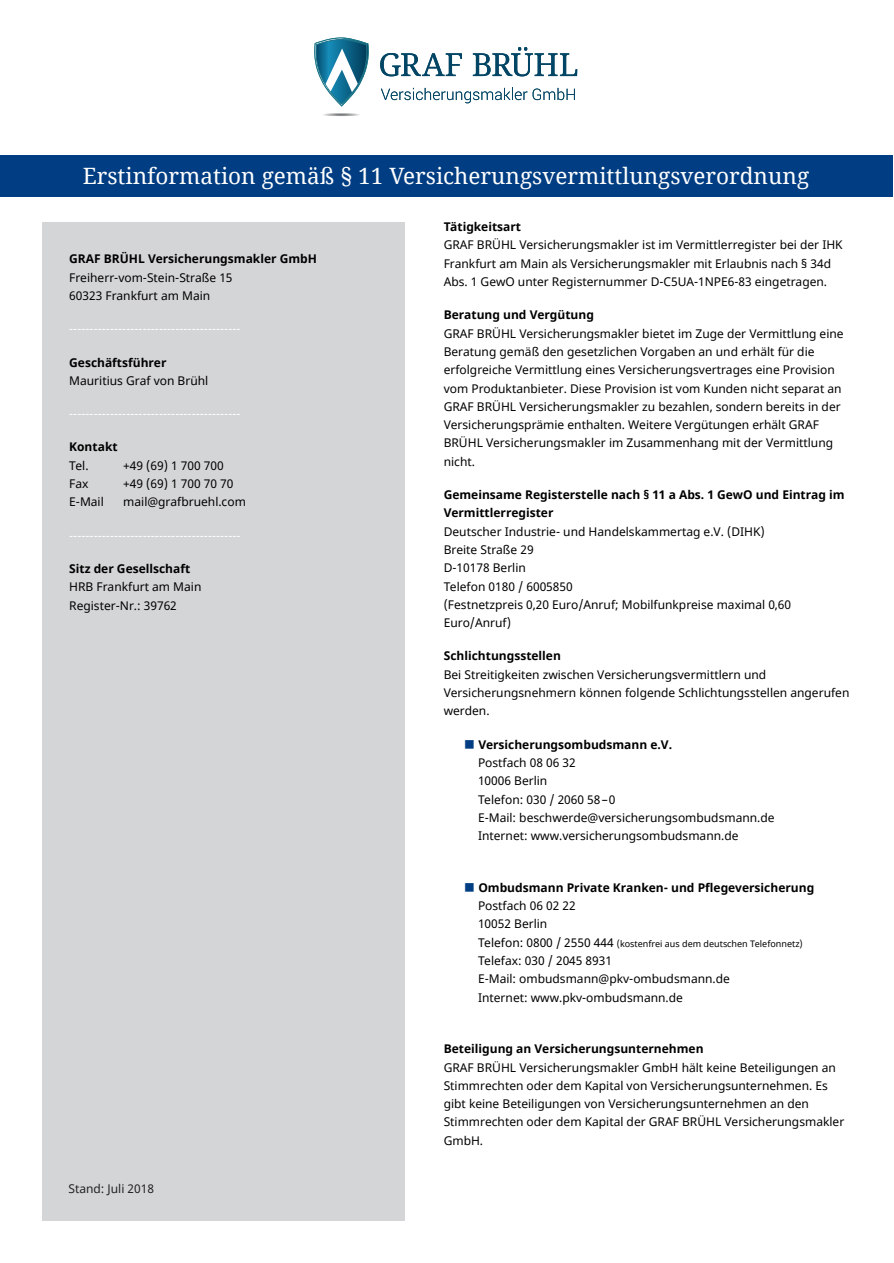
<style>
.page{position:relative;width:894px;height:1263px;background:#fff}
.page>*{position:absolute;margin:0;border:0;box-sizing:border-box;transform-origin:0 0}
.t1{font:22.5px "Noto Serif";color:#fff}
.t2{font:12px/18.3px "Noto Sans";color:#000}
.t3{font:700 12px/18.3px "Noto Sans";color:#000}
.t4{font:12px "Noto Sans";color:#fff}
.t5{font:12px "Noto Sans";color:#222}
.t6{font:9px "Noto Sans";color:#000}
.s1{font-family:"Source Sans Pro";font-size:10.5px;color:#003d82}
.s2{font-weight:700}
.s3{font-family:"Source Sans Pro";font-weight:400;font-size:10.5px;color:#003d82}
.s4{font-weight:400}
.s5{font-size:12px}
</style>
<div class="page">
<div style="left:42px;top:222px;width:362px;height:999px;background:#d4d5d6"></div>
<svg style="left:381px;top:88px;width:193px;height:15px"></svg>
<svg style="left:380px;top:53px;width:82px;height:23px"></svg>
<svg style="left:472px;top:47px;width:105px;height:29px"></svg>
<hr style="left:322px;top:113px;width:38px;height:3px;background:#f5f5f5;border-radius:50%">
<hr style="left:323px;top:113px;width:36px;height:3px;background:#eeeded;border-radius:50%">
<hr style="left:323px;top:113px;width:35px;height:3px;background:#eaeae9;border-radius:50%">
<hr style="left:324px;top:113px;width:34px;height:3px;background:#e3e4e3;border-radius:50%">
<hr style="left:325px;top:113px;width:32px;height:3px;background:#dfdfdf;border-radius:50%">
<hr style="left:325px;top:114px;width:32px;height:2px;background:#d9dada;border-radius:50%">
<hr style="left:326px;top:114px;width:30px;height:2px;background:#cfd1d1;border-radius:50%">
<hr style="left:327px;top:114px;width:28px;height:2px;background:#c8caca;border-radius:50%">
<svg style="left:330px;top:114px;width:22px;height:2px"></svg>
<svg style="left:314px;top:38px;width:55px;height:68px"></svg>
<div style="left:0;top:155px;width:892px;height:41px;background:#003d82"></div>
<h1 class="t1" style="left:83px;top:161px;width:727px">Erstinformation gemäß § 11 Versicherungsvermittlungsverordnung</h1>
<p class="t3" style="left:69px;top:250px;width:249px">GRAF BRÜHL Versicherungsmakler GmbH</p>
<p class="t2" style="left:69px;top:269px;width:165px">Freiherr-vom-Stein-Straße 15<br>60323 Frankfurt am Main</p>
<p class="t4" style="left:69px;top:321px;width:173px">------------------------------------------</p>
<p class="t3" style="left:69px;top:353px;width:99px">Geschäftsführer</p>
<p class="t2" style="left:69px;top:372px;width:140px">Mauritius Graf von Brühl</p>
<p class="t4" style="left:69px;top:406px;width:173px">------------------------------------------</p>
<p class="t3" style="left:69px;top:438px;width:50px">Kontakt</p>
<p class="t2" style="left:69px;top:457px;width:21px">Tel.</p>
<p class="t2" style="left:123px;top:457px;width:102px">+49 (69) 1 700 700</p>
<p class="t2" style="left:69px;top:475px;width:21px">Fax</p>
<p class="t2" style="left:123px;top:475px;width:111px">+49 (69) 1 700 70 70</p>
<p class="t2" style="left:69px;top:493px;width:36px">E-Mail</p>
<p class="t2" style="left:123px;top:493px;width:124px">mail@grafbruehl.com</p>
<p class="t4" style="left:69px;top:527px;width:173px">------------------------------------------</p>
<p class="t3" style="left:69px;top:560px;width:122px">Sitz der Gesellschaft</p>
<p class="t2" style="left:69px;top:578px;width:134px">HRB Frankfurt am Main<br>Register-Nr.: 39762</p>
<p class="t5" style="left:68px;top:1180px;width:87px">Stand: Juli 2018</p>
<p class="t3" style="left:443px;top:218px;width:79px">Tätigkeitsart</p>
<p class="t2" style="left:443px;top:236px;width:400px">GRAF BRÜHL Versicherungsmakler ist im Vermittlerregister bei der IHK<br>Frankfurt am Main als Versicherungsmakler mit Erlaubnis nach § 34d<br>Abs. 1 GewO unter Registernummer D-C5UA-1NPE6-83 eingetragen.</p>
<p class="t3" style="left:443px;top:306px;width:152px">Beratung und Vergütung</p>
<p class="t2" style="left:443px;top:325px;width:401px">GRAF BRÜHL Versicherungsmakler bietet im Zuge der Vermittlung eine Beratung gemäß den gesetzlichen Vorgaben an und erhält für die erfolgreiche Vermittlung eines Versicherungsvertrages eine Provision vom Produktanbieter. Diese Provision ist vom Kunden nicht separat an GRAF BRÜHL Versicherungsmakler zu bezahlen, sondern bereits in der Versicherungsprämie enthalten. Weitere Vergütungen erhält GRAF BRÜHL Versicherungsmakler im Zusammenhang mit der Vermittlung nicht.</p>
<p class="t3" style="left:443px;top:486px;width:402px">Gemeinsame Registerstelle nach § 11 a Abs. 1 GewO und Eintrag im<br>Vermittlerregister</p>
<p class="t2" style="left:443px;top:523px;width:349px">Deutscher Industrie- und Handelskammertag e.V. (DIHK)<br>Breite Straße 29<br>D-10178 Berlin<br>Telefon 0180 / 6005850<br>(Festnetzpreis 0,20 Euro/Anruf; Mobilfunkpreise maximal 0,60<br>Euro/Anruf)</p>
<p class="t3" style="left:443px;top:647px;width:119px">Schlichtungsstellen</p>
<p class="t2" style="left:443px;top:666px;width:407px">Bei Streitigkeiten zwischen Versicherungsvermittlern und<br>Versicherungsnehmern können folgende Schlichtungsstellen angerufen werden.</p>
<p class="t2" style="left:478px;top:736px;width:298px;text-indent:-13px"><span class="s1">■</span> <span class="s2">Versicherungsombudsmann e.V.<br></span>Postfach 08 06 32<br>10006 Berlin<br>Telefon: 030 / 2060 58–0<br>E-Mail: beschwerde@versicherungsombudsmann.de<br>Internet: www.versicherungsombudsmann.de</p>
<p class="t3" style="left:478px;top:879px;width:337px;text-indent:-13px"><span class="s3">■</span> Ombudsmann Private Kranken- und Pflegeversicherung<br><span class="s4">Postfach 06 02 22<br>10052 Berlin</span></p>
<p class="t6" style="left:478px;top:937px;width:326px"><span class="s5">Telefon: 0800 / 2550 444</span> (kostenfrei aus dem deutschen Telefonnetz)</p>
<p class="t2" style="left:478px;top:952px;width:253px">Telefax: 030 / 2045 8931<br>E-Mail: ombudsmann@pkv-ombudsmann.de<br>Internet: www.pkv-ombudsmann.de</p>
<p class="t3" style="left:443px;top:1040px;width:261px">Beteiligung an Versicherungsunternehmen</p>
<p class="t2" style="left:443px;top:1058px;width:402px">GRAF BRÜHL Versicherungsmakler GmbH hält keine Beteiligungen an Stimmrechten oder dem Kapital von Versicherungsunternehmen. Es gibt keine Beteiligungen von Versicherungsunternehmen an den Stimmrechten oder dem Kapital der GRAF BRÜHL Versicherungsmakler GmbH.</p>
</div>
